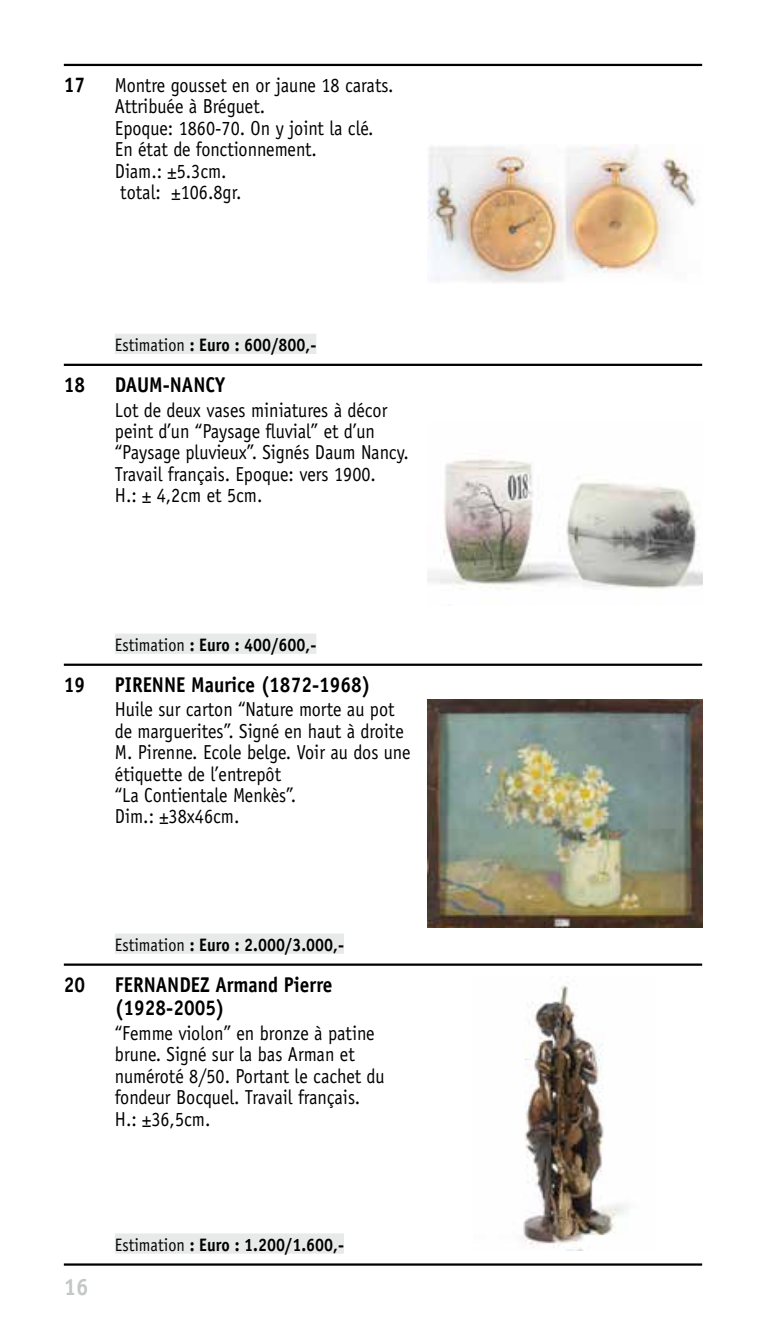
<style>
.page{position:relative;width:766px;height:1340px;background:#fff}
.page>*{position:absolute;margin:0;border:0;box-sizing:border-box;transform-origin:0 0}
.t1{font:700 23.62px "Officina Sans Std";color:#c5c7c7;scale:.94 1}
.t2{font:700 21.38px/23.6px "Officina Sans Std";color:#000;scale:.9 1}
.t3{font:20.25px/21.4px "Officina Sans Std";color:#000;scale:.9 1}
.t4{font:700 18px "Officina Sans Std";color:#000;scale:.9 1}
.s1{font-weight:400}
</style>
<div class="page">
<img style="left:427px;top:144px;width:269px;height:139px">
<div style="left:115px;top:334px;width:201px;height:20px;background:#e8e9e9"></div>
<img style="left:427px;top:459px;width:275px;height:130px">
<div style="left:115px;top:633px;width:201px;height:21px;background:#e8e9e9"></div>
<img style="left:427px;top:699px;width:275px;height:228px">
<div style="left:115px;top:933px;width:229px;height:20px;background:#e8e9e9"></div>
<img style="left:523px;top:985px;width:106px;height:265px">
<div style="left:115px;top:1233px;width:229px;height:20px;background:#e8e9e9"></div>
<hr style="left:64px;top:64px;width:638px;height:2px;background:#000">
<hr style="left:64px;top:364px;width:638px;height:2px;background:#000">
<hr style="left:64px;top:663px;width:638px;height:3px;background:#000">
<hr style="left:64px;top:963px;width:638px;height:2px;background:#000">
<hr style="left:64px;top:1263px;width:638px;height:2px;background:#000">
<p class="t2" style="left:64px;top:73px;width:25px">17</p>
<p class="t3" style="left:115px;top:75px;width:311px">Montre gousset en or jaune 18 carats.<br>Attribuée à Bréguet.<br>Epoque: 1860-70. On y joint la clé.<br>En état de fonctionnement.<br>Diam.: ±5.3cm.<br>total: ±106.8gr.</p>
<p class="t4" style="left:115px;top:333px;width:225px"><span class="s1">Estimation</span> : Euro : 600/800,-</p>
<p class="t2" style="left:64px;top:372px;width:25px">18</p>
<p class="t2" style="left:115px;top:372px;width:124px">DAUM-NANCY</p>
<p class="t3" style="left:115px;top:399px;width:328px">Lot de deux vases miniatures à décor peint d’un “Paysage fluvial” et d’un “Paysage pluvieux”. Signés Daum Nancy.<br>Travail français. Epoque: vers 1900.<br>H.: ± 4,2cm et 5cm.</p>
<p class="t4" style="left:115px;top:633px;width:225px"><span class="s1">Estimation</span> : Euro : 400/600,-</p>
<p class="t2" style="left:64px;top:672px;width:25px">19</p>
<p class="t2" style="left:115px;top:672px;width:285px">PIRENNE Maurice (1872-1968)</p>
<p class="t3" style="left:115px;top:699px;width:330px">Huile sur carton “Nature morte au pot de marguerites”. Signé en haut à droite<br>M. Pirenne. Ecole belge. Voir au dos une étiquette de l’entrepôt<br>“La Contientale Menkès”.<br>Dim.: ±38x46cm.</p>
<p class="t4" style="left:115px;top:933px;width:256px"><span class="s1">Estimation</span> : Euro : 2.000/3.000,-</p>
<p class="t2" style="left:64px;top:972px;width:25px">20</p>
<p class="t2" style="left:115px;top:972px;width:243px">FERNANDEZ Armand Pierre (1928-2005)</p>
<p class="t3" style="left:115px;top:1022px;width:301px">“Femme violon” en bronze à patine brune. Signé sur la bas Arman et numéroté 8/50. Portant le cachet du fondeur Bocquel. Travail français.<br>H.: ±36,5cm.</p>
<p class="t1" style="left:64px;top:1272px;width:28px">16</p>
<p class="t4" style="left:115px;top:1233px;width:256px"><span class="s1">Estimation</span> : Euro : 1.200/1.600,-</p>
</div>
